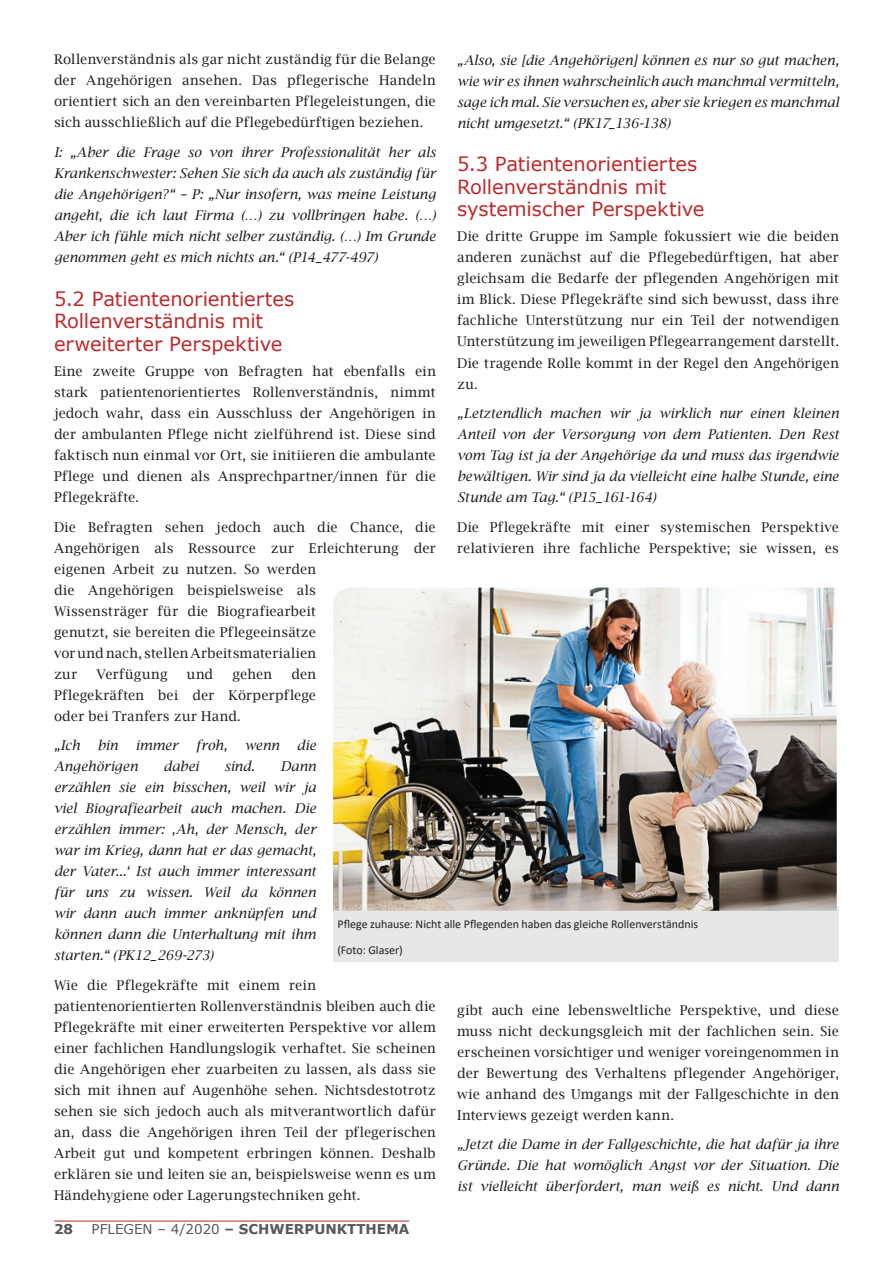
<style>
.page{position:relative;width:893px;height:1263px;background:#fff}
.page>*{position:absolute;margin:0;border:0;box-sizing:border-box;transform-origin:0 0}
.t1{font:19.5px/22.5px "Verdana";letter-spacing:-.005em;color:#bd2a2d}
.t2{font:13.5px/21px "Lucida Bright";letter-spacing:.015em;color:#231f20;text-align:justify}
.t3{font:italic 13.5px/21px "Lucida Bright";letter-spacing:-.005em;color:#231f20;text-align:justify}
.t4{font:700 13.5px "Verdana";color:#57585a}
.t5{font:12px/25.5px "Calibri";color:#231f20}
.s1{font-weight:400}
</style>
<div class="page">
<hr style="left:54px;top:1221px;width:355px;height:1px;background:#bd2a2d">
<div style="left:333px;top:906px;width:506px;height:56px;background:#e6e7e9"></div>
<img style="left:333px;top:587px;width:504px;height:324px">
<p class="t2" style="left:54px;top:49px;width:383px">Rollenverständnis als gar nicht zuständig für die Belange der Angehörigen ansehen. Das pflegerische Handeln orientiert sich an den vereinbarten Pflegeleistungen, die sich ausschließlich auf die Pflegebedürftigen beziehen.</p>
<p class="t3" style="left:54px;top:142px;width:383px">I: „Aber die Frage so von ihrer Professionalität her als Krankenschwester: Sehen Sie sich da auch als zuständig für die Angehörigen?“ – P: „Nur insofern, was meine Leistung angeht, die ich laut Firma (…) zu vollbringen habe. (…)<br>Aber ich fühle mich nicht selber zuständig. (…) Im Grunde genommen geht es mich nichts an.“ (P14_477-497)</p>
<h1 class="t1" style="left:54px;top:287px;width:242px">5.2 Patientenorientiertes<br>Rollenverständnis mit erweiterter Perspektive</h1>
<p class="t2" style="left:54px;top:361px;width:383px">Eine zweite Gruppe von Befragten hat ebenfalls ein stark patientenorientiertes Rollenverständnis, nimmt jedoch wahr, dass ein Ausschluss der Angehörigen in der ambulanten Pflege nicht zielführend ist. Diese sind faktisch nun einmal vor Ort, sie initiieren die ambulante Pflege und dienen als Ansprechpartner/innen für die Pflegekräfte.</p>
<p class="t2" style="left:54px;top:516px;width:383px;text-align:left">Die Befragten sehen jedoch auch die Chance, die Angehörigen als Ressource zur Erleichterung der eigenen Arbeit zu nutzen. So werden<br>die Angehörigen beispielsweise als<br>Wissensträger für die Biografiearbeit<br>genutzt, sie bereiten die Pflegeeinsätze<br>vor und nach, stellen Arbeitsmaterialien<br>zur</p>
<p class="t3" style="left:457px;top:49px;width:383px">„Also, sie [die Angehörigen] können es nur so gut machen, wie wir es ihnen wahrscheinlich auch manchmal vermitteln, sage ich mal. Sie versuchen es, aber sie kriegen es manchmal nicht umgesetzt.“ (PK17_136-138)</p>
<h1 class="t1" style="left:457px;top:153px;width:249px">5.3 Patientenorientiertes<br>Rollenverständnis mit systemischer Perspektive</h1>
<p class="t2" style="left:457px;top:226px;width:383px">Die dritte Gruppe im Sample fokussiert wie die beiden anderen zunächst auf die Pflegebedürftigen, hat aber gleichsam die Bedarfe der pflegenden Angehörigen mit im Blick. Diese Pflegekräfte sind sich bewusst, dass ihre fachliche Unterstützung nur ein Teil der notwendigen Unterstützung im jeweiligen Pflegearrangement darstellt.<br>Die tragende Rolle kommt in der Regel den Angehörigen zu.</p>
<p class="t3" style="left:457px;top:403px;width:383px">„Letztendlich machen wir ja wirklich nur einen kleinen Anteil von der Versorgung von dem Patienten. Den Rest vom Tag ist ja der Angehörige da und muss das irgendwie bewältigen. Wir sind ja da vielleicht eine halbe Stunde, eine Stunde am Tag.“ (P15_161-164)</p>
<p class="t2" style="left:457px;top:516px;width:383px">Die Pflegekräfte mit einer systemischen Perspektive relativieren ihre fachliche Perspektive; sie wissen, es</p>
<p class="t2" style="left:97px;top:663px;width:73px">Verfügung</p>
<p class="t2" style="left:187px;top:663px;width:28px">und</p>
<p class="t2" style="left:233px;top:663px;width:41px">gehen</p>
<p class="t2" style="left:54px;top:663px;width:264px;text-indent:237px">den Pflegekräften bei der Körperpflege oder bei Tranfers zur Hand.</p>
<p class="t3" style="left:54px;top:735px;width:28px">„Ich</p>
<p class="t3" style="left:98px;top:735px;width:22px">bin</p>
<p class="t3" style="left:136px;top:735px;width:44px">immer</p>
<p class="t3" style="left:196px;top:735px;width:33px">froh,</p>
<p class="t3" style="left:245px;top:735px;width:36px">wenn</p>
<p class="t3" style="left:297px;top:735px;width:21px">die</p>
<p class="t3" style="left:54px;top:756px;width:85px">Angehörigen</p>
<p class="t3" style="left:163px;top:756px;width:37px">dabei</p>
<p class="t3" style="left:224px;top:756px;width:32px">sind.</p>
<p class="t3" style="left:54px;top:756px;width:264px;text-indent:226px">Dann erzählen sie ein bisschen, weil wir ja viel Biografiearbeit auch machen. Die erzählen immer: ‚Ah, der Mensch, der war im Krieg, dann hat er das gemacht, der Vater...‘ Ist auch immer interessant für uns zu wissen. Weil da können wir dann auch immer anknüpfen und können dann die Unterhaltung mit ihm starten.“ (PK12_269-273)</p>
<p class="t2" style="left:54px;top:974px;width:383px;text-align:left">Wie die Pflegekräfte mit einem rein patientenorientierten Rollenverständnis bleiben auch die Pflegekräfte mit einer erweiterten Perspektive vor allem einer fachlichen Handlungslogik verhaftet. Sie scheinen die Angehörigen eher zuarbeiten zu lassen, als dass sie sich mit ihnen auf Augenhöhe sehen. Nichtsdestotrotz sehen sie sich jedoch auch als mitverantwortlich dafür an, dass die Angehörigen ihren Teil der pflegerischen Arbeit gut und kompetent erbringen können. Deshalb erklären sie und leiten sie an, beispielsweise wenn es um Händehygiene oder Lagerungstechniken geht.</p>
<p class="t5" style="left:337px;top:911px;width:362px">Pflege zuhause: Nicht alle Pflegenden haben das gleiche Rollenverständnis (Foto: Glaser)</p>
<p class="t2" style="left:457px;top:999px;width:383px">gibt auch eine lebensweltliche Perspektive, und diese muss nicht deckungsgleich mit der fachlichen sein. Sie erscheinen vorsichtiger und weniger voreingenommen in der Bewertung des Verhaltens pflegender Angehöriger, wie anhand des Umgangs mit der Fallgeschichte in den Interviews gezeigt werden kann.</p>
<p class="t3" style="left:457px;top:1134px;width:383px">„Jetzt die Dame in der Fallgeschichte, die hat dafür ja ihre Gründe. Die hat womöglich Angst vor der Situation. Die ist vielleicht überfordert, man weiß es nicht. Und dann</p>
<p class="t4" style="left:54px;top:1220px;width:21px">28</p>
<p class="t4" style="left:92px;top:1220px;width:319px"><span class="s1">PFLEGEN – 4/2020</span> – SCHWERPUNKTTHEMA</p>
</div>
